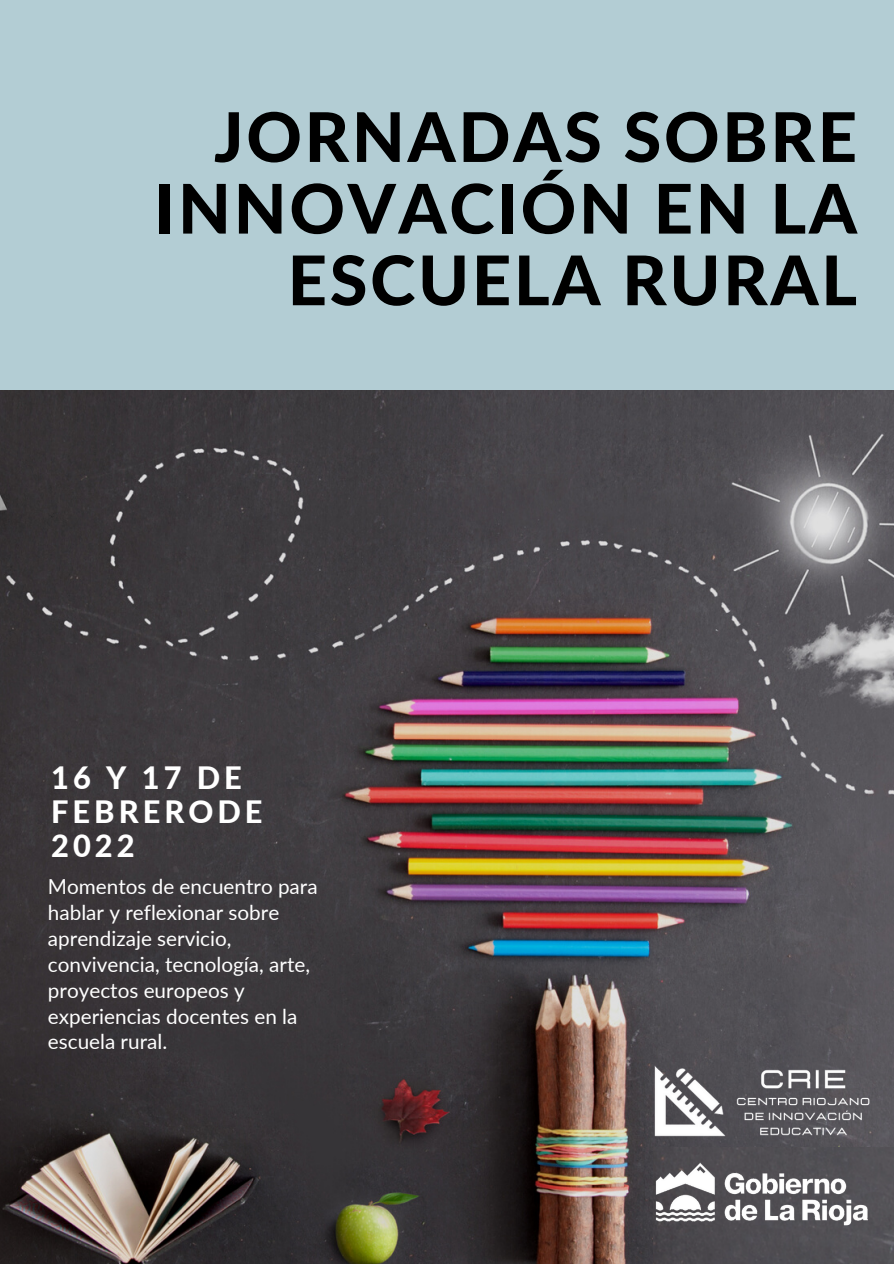
<style>
.page{position:relative;width:894px;height:1264px;background:#fff}
.page>*{position:absolute;margin:0;border:0;box-sizing:border-box;transform-origin:0 0}
.t1{font:800 68.4px/71.6px "Lato";letter-spacing:.04em;color:#000;text-align:right}
.t2{font:800 30.75px/33.8px "Lato";letter-spacing:.13em;color:#fff}
.t3{font:20.7px/26px "Lato";color:#fff}
</style>
<div class="page">
<div style="left:0;top:0;width:893px;height:1263px;background:#b3cdd4"></div>
<img style="left:0;top:390px;width:893px;height:873px">
<img style="left:652px;top:1175px;width:241px;height:88px">
<img style="left:644px;top:1175px;width:241px;height:59px">
<img style="left:635px;top:1034px;width:258px;height:141px">
<p class="t1" style="left:214px;top:100px;width:644px">JORNADAS SOBRE</p>
<p class="t1" style="left:154px;top:171px;width:703px">INNOVACIÓN EN LA<br>ESCUELA RURAL</p>
<p class="t2" style="left:51px;top:760px;width:213px">16 Y 17 DE<br>FEBRERODE<br>2022</p>
<p class="t3" style="left:48px;top:873px;width:271px">Momentos de encuentro para hablar y reflexionar sobre aprendizaje servicio, convivencia, tecnología, arte, proyectos europeos y experiencias docentes en la escuela rural.</p>
</div>
